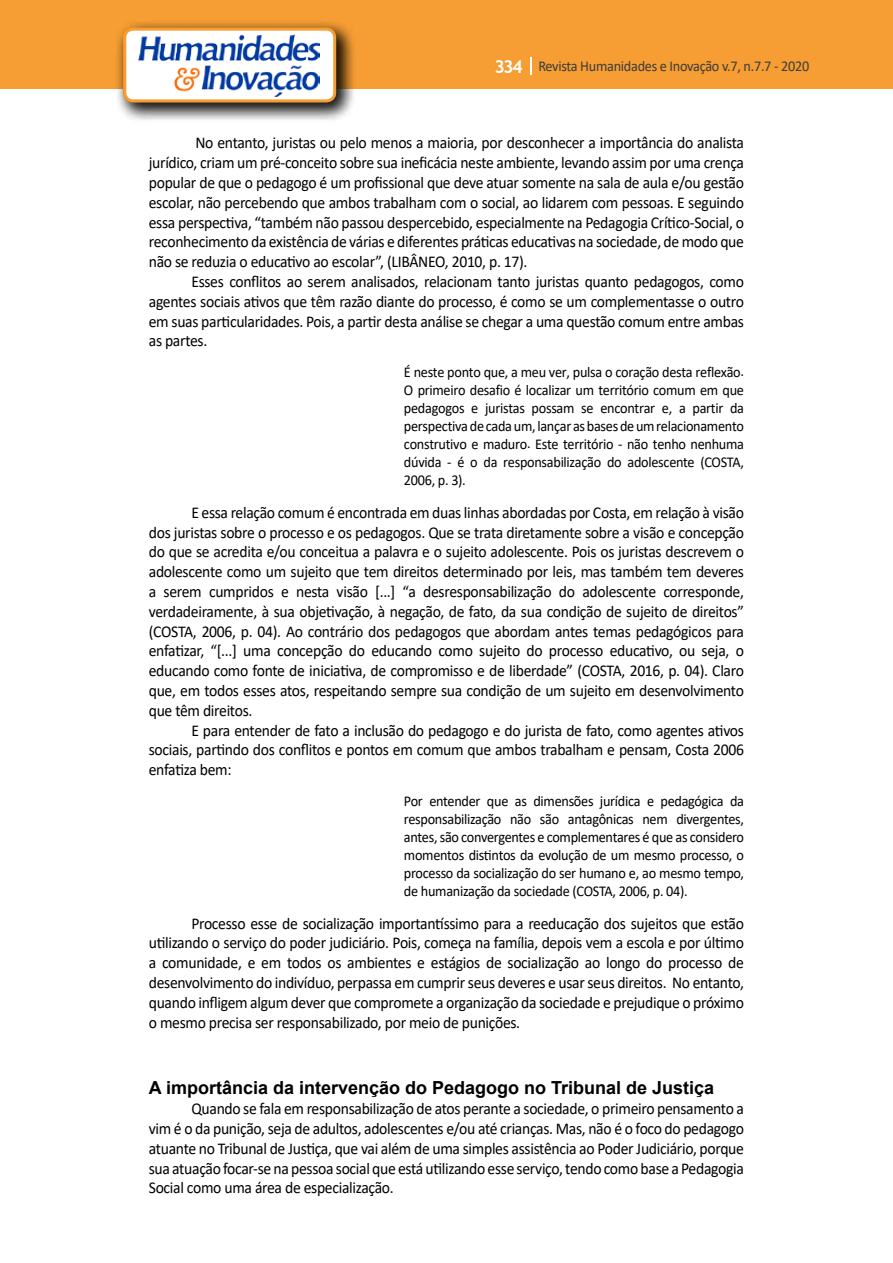
<style>
.page{position:relative;width:893px;height:1263px;background:#fff}
.page>*{position:absolute;margin:0;border:0;box-sizing:border-box;transform-origin:0 0}
.t1{font:700 18px "Arial";color:#000}
.t2{font:16.5px/19.8px "Calibri";letter-spacing:-.02em;color:#000;text-align:justify;scale:.95 1}
.t3{font:15px/18px "Calibri";letter-spacing:-.02em;color:#000;text-align:justify;scale:.95 1}
.t4{font:15px "Calibri";letter-spacing:-.02em;color:#3c3c3b;scale:.95 1}
.s1{font-family:"Trebuchet MS";font-weight:700;font-size:18px;color:#fff}
</style>
<div class="page">
<div style="left:0;top:0;width:893px;height:88px;background:#f69e34"></div>
<svg style="left:530px;top:57px;width:2px;height:18px"></svg>
<div style="left:115px;top:19px;width:241px;height:103px;background:#000;opacity:.75"></div>
<div style="left:125px;top:29px;width:210px;height:72px;background:#fff;border-radius:9px"></div>
<img style="left:139px;top:35px;width:180px;height:62px">
<div style="left:123px;top:28px;width:213px;height:74px;border:3px solid #f69e34;border-radius:9px"></div>
<p class="t4" style="left:495px;top:56px;width:333px"><span class="s1">334</span> Revista Humanidades e Inovação v.7, n.7.7 - 2020</p>
<p class="t2" style="left:149px;top:133px;width:628px;text-indent:47px">No entanto, juristas ou pelo menos a maioria, por desconhecer a importância do analista jurídico, criam um pré-conceito sobre sua ineficácia neste ambiente, levando assim por uma crença popular de que o pedagogo é um profissional que deve atuar somente na sala de aula e/ou gestão escolar, não percebendo que ambos trabalham com o social, ao lidarem com pessoas. E seguindo essa perspectiva, “também não passou despercebido, especialmente na Pedagogia Crítico-Social, o reconhecimento da existência de várias e diferentes práticas educativas na sociedade, de modo que não se reduzia o educativo ao escolar”, (LIBÂNEO, 2010, p. 17).</p>
<p class="t2" style="left:149px;top:271px;width:628px;text-indent:43px">Esses conflitos ao serem analisados, relacionam tanto juristas quanto pedagogos, como agentes sociais ativos que têm razão diante do processo, é como se um complementasse o outro em suas particularidades. Pois, a partir desta análise se chegar a uma questão comum entre ambas as partes.</p>
<p class="t3" style="left:404px;top:363px;width:360px">É neste ponto que, a meu ver, pulsa o coração desta reflexão.<br>O primeiro desafio é localizar um território comum em que pedagogos e juristas possam se encontrar e, a partir da perspectiva de cada um, lançar as bases de um relacionamento construtivo e maduro. Este território - não tenho nenhuma dúvida - é o da responsabilização do adolescente (COSTA, 2006, p. 3).</p>
<p class="t2" style="left:149px;top:502px;width:628px;text-indent:43px">E essa relação comum é encontrada em duas linhas abordadas por Costa, em relação à visão dos juristas sobre o processo e os pedagogos. Que se trata diretamente sobre a visão e concepção do que se acredita e/ou conceitua a palavra e o sujeito adolescente. Pois os juristas descrevem o adolescente como um sujeito que tem direitos determinado por leis, mas também tem deveres a serem cumpridos e nesta visão [...] “a desresponsabilização do adolescente corresponde, verdadeiramente, à sua objetivação, à negação, de fato, da sua condição de sujeito de direitos” (COSTA, 2006, p. 04). Ao contrário dos pedagogos que abordam antes temas pedagógicos para enfatizar, “[...] uma concepção do educando como sujeito do processo educativo, ou seja, o educando como fonte de iniciativa, de compromisso e de liberdade” (COSTA, 2016, p. 04). Claro que, em todos esses atos, respeitando sempre sua condição de um sujeito em desenvolvimento que têm direitos.</p>
<p class="t2" style="left:149px;top:720px;width:628px;text-indent:43px">E para entender de fato a inclusão do pedagogo e do jurista de fato, como agentes ativos sociais, partindo dos conflitos e pontos em comum que ambos trabalham e pensam, Costa 2006 enfatiza bem:</p>
<p class="t3" style="left:404px;top:792px;width:360px">Por entender que as dimensões jurídica e pedagógica da responsabilização não são antagônicas nem divergentes, antes, são convergentes e complementares é que as considero momentos distintos da evolução de um mesmo processo, o processo da socialização do ser humano e, ao mesmo tempo, de humanização da sociedade (COSTA, 2006, p. 04).</p>
<p class="t2" style="left:149px;top:913px;width:628px;text-indent:43px">Processo esse de socialização importantíssimo para a reeducação dos sujeitos que estão utilizando o serviço do poder judiciário. Pois, começa na família, depois vem a escola e por último a comunidade, e em todos os ambientes e estágios de socialização ao longo do processo de desenvolvimento do indivíduo, perpassa em cumprir seus deveres e usar seus direitos. No entanto, quando infligem algum dever que compromete a organização da sociedade e prejudique o próximo o mesmo precisa ser responsabilizado, por meio de punições.</p>
<p class="t1" style="left:149px;top:1075px;width:567px">A importância da intervenção do Pedagogo no Tribunal de Justiça</p>
<p class="t2" style="left:149px;top:1098px;width:628px;text-indent:43px">Quando se fala em responsabilização de atos perante a sociedade, o primeiro pensamento a vim é o da punição, seja de adultos, adolescentes e/ou até crianças. Mas, não é o foco do pedagogo atuante no Tribunal de Justiça, que vai além de uma simples assistência ao Poder Judiciário, porque sua atuação focar-se na pessoa social que está utilizando esse serviço, tendo como base a Pedagogia Social como uma área de especialização.</p>
</div>
